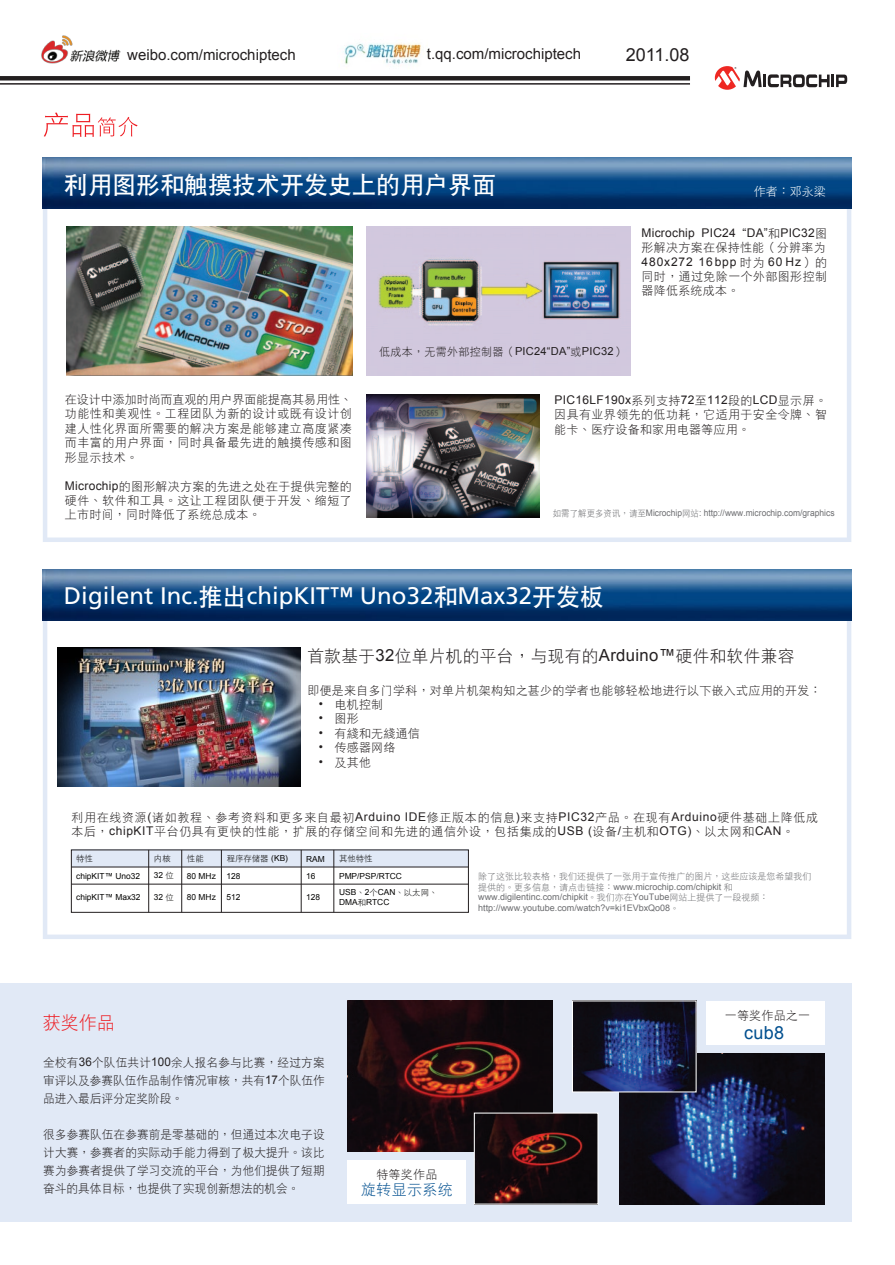
<style>
.page{position:relative;width:895px;height:1265px;background:#fff}
.page>*{position:absolute;margin:0;border:0;box-sizing:border-box;transform-origin:0 0}
.t1{font:24px "Frutiger";color:#fff}
.t2{font:24px "DF Hei Md WIN GB";color:#fff}
.t3{font:18px "Arial";color:#231f20}
.t4{font:18px "DFP Hei W3 GB5";color:#ee1d23}
.t5{font:18px "Arial";color:#004f8f}
.t6{font:16.65px "DFP Hei W3 GB5";letter-spacing:.02em;color:#231f20}
.t7{font:15px "Arial";color:#231f20}
.t8{font:15px "DFP Hei W3 GB5";letter-spacing:.02em;color:#004f8f}
.t9{font:12px/14.4px "DFP Hei W3 GB5";letter-spacing:.02em;color:#231f20;text-align:justify}
.t10{font:12px/14.4px "DFP Hei W3 GB5";letter-spacing:.055em;color:#231f20}
.t11{font:12px "Arial";letter-spacing:.03em;color:#231f20}
.t12{font:12px "Arial";letter-spacing:.07em;color:#231f20}
.t13{font:12px "DFP Hei W3 GB5";color:#fff}
.t14{font:11.1px "DFP Hei W3 GB5";letter-spacing:.02em;color:#231f20}
.t15{font:9px/10.8px "Arial";color:#6c6d70}
.t16{font:9px "Arial";color:#6c6d70;scale:.94 1}
.t17{font:9px "DFP Hei W3 GB5";color:#6c6d70}
.t18{font:8.25px/10.1px "Arial";color:#050504}
.t19{font:8.25px "DFP Hei W3 GB5";color:#050504}
.s1{font-family:"Arial"}
.s2{font-family:"DFP Hei W3 GB5"}
.s3{font-family:"DF Hei Md WIN GB"}
</style>
<div class="page">
<svg style="left:44px;top:113px;width:94px;height:24px"></svg>
<svg style="left:714px;top:66px;width:133px;height:24px"></svg>
<hr style="left:0;top:76px;width:690px;height:4px;background:#231f20">
<hr style="left:0;top:83px;width:690px;height:2px;background:#231f20">
<div style="left:0;top:983px;width:851px;height:239px;background:#e1e9f6"></div>
<img style="left:347px;top:1000px;width:205px;height:151px">
<img style="left:476px;top:1114px;width:120px;height:88px">
<div style="left:474px;top:1112px;width:124px;height:92px;border:1px solid #fff"></div>
<div style="left:347px;top:1160px;width:118px;height:43px;background:#fff"></div>
<img style="left:620px;top:1053px;width:204px;height:150px">
<img style="left:574px;top:1002px;width:120px;height:88px">
<div style="left:706px;top:1000px;width:118px;height:44px;background:#fff"></div>
<svg style="left:43px;top:208px;width:808px;height:334px"></svg>
<img style="left:43px;top:157px;width:808px;height:51px">
<img style="left:67px;top:226px;width:285px;height:149px">
<img style="left:367px;top:394px;width:173px;height:123px">
<img style="left:367px;top:226px;width:263px;height:149px">
<svg style="left:43px;top:620px;width:808px;height:319px"></svg>
<img style="left:43px;top:569px;width:808px;height:51px">
<img style="left:58px;top:647px;width:242px;height:139px">
<div style="left:71px;top:849px;width:397px;height:18px;background:#e1e9f6"></div>
<hr style="left:148px;top:849px;width:1px;height:63px;background:#231f20">
<hr style="left:181px;top:849px;width:1px;height:63px;background:#231f20">
<hr style="left:221px;top:849px;width:1px;height:63px;background:#231f20">
<hr style="left:301px;top:849px;width:1px;height:63px;background:#231f20">
<hr style="left:333px;top:849px;width:1px;height:63px;background:#231f20">
<hr style="left:71px;top:866px;width:397px;height:1px;background:#231f20">
<hr style="left:71px;top:883px;width:397px;height:1px;background:#231f20">
<img style="left:41px;top:35px;width:80px;height:29px">
<img style="left:344px;top:43px;width:77px;height:22px">
<p class="t7" style="left:127px;top:45px;width:170px">weibo.com/microchiptech</p>
<p class="t7" style="left:427px;top:44px;width:156px">t.qq.com/microchiptech</p>
<h2 class="t3" style="left:625px;top:42px;width:65px">2011.08</h2>
<h1 class="t2" style="left:64px;top:173px;width:434px">利用圖形和觸摸技術開發史上的用戶界面</h1>
<p class="t13" style="left:753px;top:185px;width:73px">作者：鄧永梁</p>
<p class="t9" style="left:65px;top:392px;width:288px">在設計中添加時尚而直觀的用戶界面能提高其易用性、功能性和美觀性。工程團隊為新的設計或既有設計創建人性化界面所需要的解决方案是能夠建立高度緊凑而豐富的用戶界面，同時具備最先進的觸摸傳感和圖形顯示技術。</p>
<p class="t9" style="left:65px;top:478px;width:288px"><span class="s1">Microchip</span>的圖形解决方案的先進之處在于提供完整的硬件、軟件和工具。這讓工程團隊便于開發、縮短了上市時間，同時降低了系統總成本。</p>
<p class="t14" style="left:379px;top:346px;width:247px">低成本，無需外部控制器（<span class="s1">PIC24“DA”</span>或<span class="s1">PIC32</span>）</p>
<p class="t11" style="left:641px;top:225px;width:187px">Microchip PIC24 “DA”<span class="s2">和</span>PIC32<span class="s2">圖</span></p>
<p class="t9" style="left:641px;top:240px;width:186px">形解决方案在保持性能（分辨率為</p>
<p class="t12" style="left:641px;top:253px;width:187px">480x272 16bpp <span class="s2">時為</span> 60 Hz<span class="s2">）的</span></p>
<p class="t9" style="left:641px;top:269px;width:187px">同時，通過免除一個外部圖形控制器降低系統成本。</p>
<p class="t11" style="left:554px;top:391px;width:274px">PIC16LF190x<span class="s2">系列支持</span>72<span class="s2">至</span>112<span class="s2">段的</span>LCD<span class="s2">顯示屏。</span></p>
<p class="t9" style="left:554px;top:407px;width:274px">因具有業界領先的低功耗，它適用於安全令牌、智能卡、醫療設備和家用電器等應用。</p>
<p class="t16" style="left:552px;top:507px;width:301px"><span class="s2">如需了解更多資訊，請至</span>Microchip<span class="s2">网站</span>: http://www.microchip.com/graphics</p>
<h1 class="t1" style="left:64px;top:581px;width:541px">Digilent Inc.<span class="s3">推出</span>chipKIT™ Uno32<span class="s3">和</span>Max32<span class="s3">開發板</span></h1>
<h3 class="t6" style="left:307px;top:647px;width:488px">首款基於<span class="s1">32</span>位單片機的平台，與現有的<span class="s1">Arduino™</span>硬件和軟件兼容</h3>
<p class="t9" style="left:307px;top:682px;width:515px">即便是來自多門學科，對單片機架構知之甚少的學者也能夠輕鬆地進行以下嵌入式應用的開發：</p>
<p class="t9" style="left:319px;top:697px;width:66px"><span class="s1">•</span> 電機控制</p>
<p class="t9" style="left:319px;top:711px;width:41px"><span class="s1">•</span> 圖形</p>
<p class="t9" style="left:319px;top:726px;width:103px"><span class="s1">•</span> 有綫和無綫通信</p>
<p class="t9" style="left:319px;top:740px;width:78px"><span class="s1">•</span> 傳感器網絡</p>
<p class="t9" style="left:319px;top:754px;width:54px"><span class="s1">•</span> 及其他</p>
<p class="t10" style="left:71px;top:810px;width:748px">利用在線資源<span class="s1">(</span>諸如教程、參考資料和更多來自最初<span class="s1">Arduino IDE</span>修正版本的信息<span class="s1">)</span>來支持<span class="s1">PIC32</span>產品。在現有<span class="s1">Arduino</span>硬件基礎上降低成本後，<span class="s1">chipKIT</span>平台仍具有更快的性能，擴展的存儲空間和先進的通信外設，包括集成的<span class="s1">USB (</span>設備<span class="s1">/</span>主機和<span class="s1">OTG)</span>、以太網和<span class="s1">CAN</span>。</p>
<p class="t17" style="left:478px;top:871px;width:334px">除了這張比較表格，我們還提供了一張用於宣傳推廣的圖片，這些應該是您希望我們</p>
<p class="t15" style="left:478px;top:881px;width:292px"><span class="s2">提供的。更多信息，請點擊鏈接：</span>www.microchip.com/chipkit <span class="s2">和</span>www.digilentinc.com/chipkit<span class="s2">。我們亦在</span>YouTube<span class="s2">網站上提供了一段視頻：</span>http://www.youtube.com/watch?v=ki1EVbxQo08<span class="s2">。</span></p>
<p class="t19" style="left:76px;top:854px;width:18px">特性</p>
<p class="t19" style="left:154px;top:854px;width:18px">內核</p>
<p class="t19" style="left:187px;top:854px;width:18px">性能</p>
<p class="t19" style="left:227px;top:854px;width:63px">程序存儲器 <span class="s1">(KB)</span></p>
<p class="t18" style="left:306px;top:853px;width:20px">RAM</p>
<p class="t19" style="left:339px;top:854px;width:35px">其他特性</p>
<p class="t18" style="left:76px;top:870px;width:65px">chipKIT™ Uno32</p>
<p class="t18" style="left:154px;top:870px;width:22px">32 <span class="s2">位</span></p>
<p class="t18" style="left:187px;top:870px;width:30px">80 MHz</p>
<p class="t18" style="left:227px;top:870px;width:15px">128</p>
<p class="t18" style="left:306px;top:870px;width:11px">16</p>
<p class="t18" style="left:339px;top:870px;width:64px">PMP/PSP/RTCC</p>
<p class="t18" style="left:76px;top:892px;width:66px">chipKIT™ Max32</p>
<p class="t18" style="left:154px;top:892px;width:22px">32 <span class="s2">位</span></p>
<p class="t18" style="left:187px;top:892px;width:30px">80 MHz</p>
<p class="t18" style="left:227px;top:892px;width:15px">512</p>
<p class="t18" style="left:306px;top:892px;width:15px">128</p>
<p class="t18" style="left:339px;top:887px;width:100px">USB<span class="s2">、</span>2<span class="s2">個</span>CAN<span class="s2">、以太網、<br></span>DMA<span class="s2">和</span>RTCC</p>
<h2 class="t4" style="left:43px;top:1013px;width:73px">獲獎作品</h2>
<p class="t9" style="left:43px;top:1053px;width:283px;line-height:18px">全校有<span class="s1">36</span>個隊伍共計<span class="s1">100</span>餘人報名參與比賽，經過方案審評以及參賽隊伍作品製作情况審核，共有<span class="s1">17</span>個隊伍作品進入最後評分定獎階段。</p>
<p class="t9" style="left:43px;top:1125px;width:283px;line-height:18px">很多參賽隊伍在參賽前是零基礎的，但通過本次電子設計大賽，參賽者的實際動手能力得到了極大提升。該比賽為參賽者提供了學習交流的平臺，為他們提供了短期奮鬥的具體目標，也提供了實現創新想法的機會。</p>
<p class="t9" style="left:376px;top:1167px;width:62px">特等獎作品</p>
<p class="t8" style="left:361px;top:1182px;width:93px">旋轉顯示系統</p>
<p class="t9" style="left:724px;top:1007px;width:87px">一等獎作品之一</p>
<h2 class="t5" style="left:744px;top:1020px;width:42px">cub8</h2>
</div>
